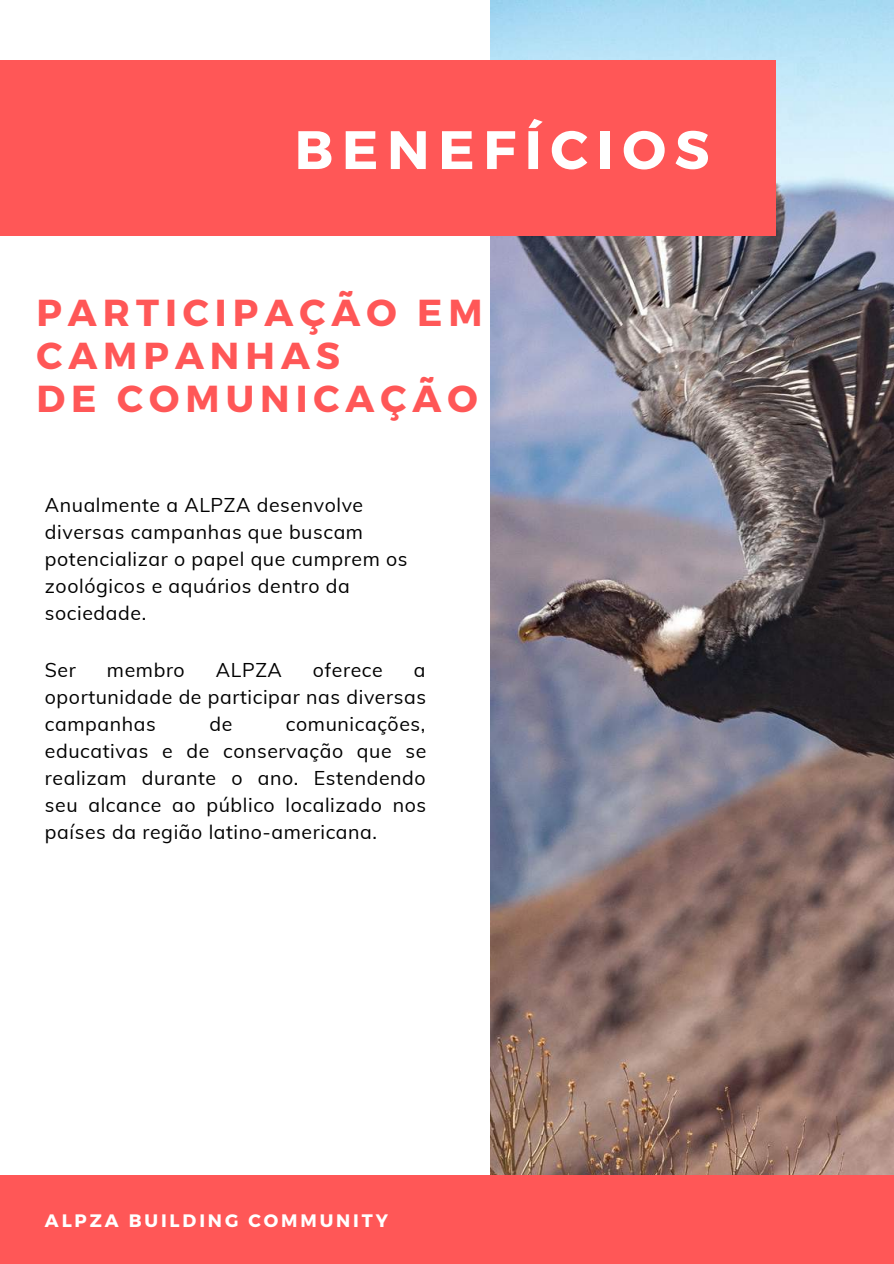
<style>
.page{position:relative;width:894px;height:1264px;background:#fff}
.page>*{position:absolute;margin:0;border:0;box-sizing:border-box;transform-origin:0 0}
.t1{font:700 54px "Montserrat";letter-spacing:.16em;color:#fff}
.t2{font:700 37.5px/42.8px "Montserrat";letter-spacing:.16em;color:#ff5757}
.t3{font:19.5px/27px "Muli";letter-spacing:.03em;color:#000;text-align:justify}
.t4{font:700 18px "Montserrat";letter-spacing:.16em;color:#fff}
</style>
<div class="page">
<img style="left:491px;top:0;width:402px;height:1175px">
<div style="left:0;top:60px;width:775px;height:175px;background:#ff5757"></div>
<div style="left:1px;top:1175px;width:892px;height:88px;background:#ff5757"></div>
<h1 class="t1" style="left:294px;top:115px;width:416px">BENEFÍCIOS</h1>
<h2 class="t2" style="left:36px;top:289px;width:448px">PARTICIPAÇÃO EM<br>CAMPANHAS<br>DE COMUNICAÇÃO</h2>
<p class="t3" style="left:45px;top:491px;width:364px;text-align:left">Anualmente a ALPZA desenvolve diversas campanhas que buscam potencializar o papel que cumprem os zoológicos e aquários dentro da sociedade.</p>
<p class="t3" style="left:45px;top:656px;width:33px">Ser</p>
<p class="t3" style="left:107px;top:656px;width:79px">membro</p>
<p class="t3" style="left:216px;top:656px;width:67px">ALPZA</p>
<p class="t3" style="left:313px;top:656px;width:71px">oferece</p>
<p class="t3" style="left:45px;top:656px;width:382px;text-indent:369px">a oportunidade de participar nas diversas campanhas</p>
<p class="t3" style="left:209px;top:710px;width:24px">de</p>
<p class="t3" style="left:45px;top:710px;width:383px;text-indent:241px">comunicações, educativas e de conservação que se realizam durante o ano. Estendendo seu alcance ao público localizado nos países da região latino-americana.</p>
<p class="t4" style="left:45px;top:1209px;width:344px">ALPZA BUILDING COMMUNITY</p>
</div>
